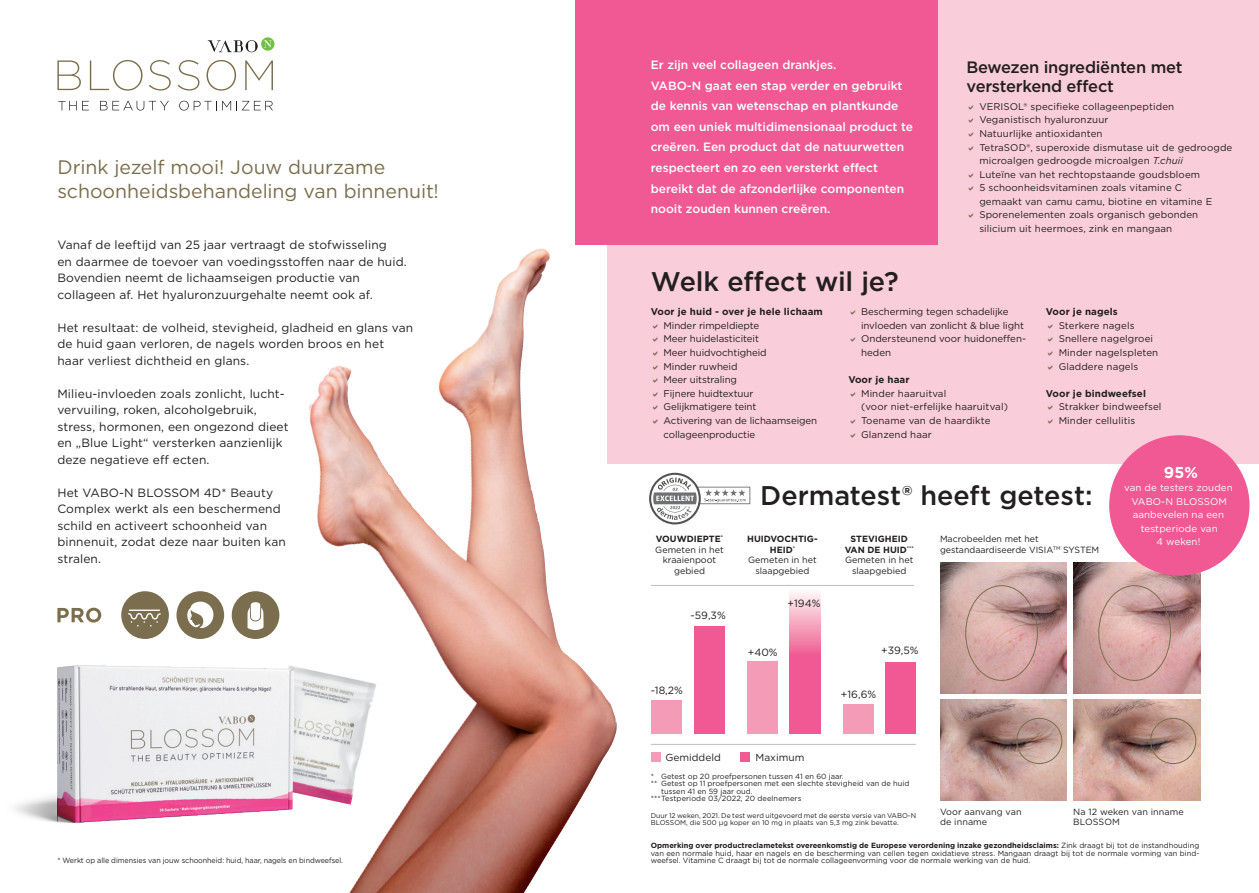
<style>
.page{position:relative;width:1259px;height:893px;background:#fff}
.page>*{position:absolute;margin:0;border:0;box-sizing:border-box;transform-origin:0 0}
.t1{font:500 27px "Gotham";letter-spacing:-.005em;color:#231f20}
.t2{font:19.5px/23.4px "Gotham";color:#7b6e4e}
.t3{font:500 16.5px/19.5px "Gotham";letter-spacing:-.015em;color:#231f20}
.t4{font:700 15.75px "Gotham";color:#fff}
.t5{font:12px/16.5px "Gotham";letter-spacing:.01em;color:#231f20}
.t6{font:500 12px/20.5px "Gotham";color:#fff}
.t7{font:10.5px "Gotham";color:#231f20}
.t8{font:10.2px "Gotham";color:#231f20}
.t9{font:9.75px/13.5px "Gotham";letter-spacing:.01em;color:#231f20}
.t10{font:9.75px/13.6px "Gotham";letter-spacing:-.01em;color:#231f20}
.t11{font:700 9.75px "Gotham";letter-spacing:.01em;color:#231f20}
.t12{font:9.75px/13.5px "Gotham";letter-spacing:.01em;color:#fff;text-align:center}
.t13{font:9px/10.5px "Gotham";color:#231f20}
.t14{font:7.5px/7.5px "Gotham";color:#231f20;text-align:justify}
.t15{font:7.5px "Gotham";color:#231f20;scale:.96 1}
.t16{font:6.9px/7.5px "Gotham";color:#231f20}
.s1{font-style:italic}
.s2{font-weight:700}
.s3{font-family:"Montserrat"}
</style>
<div class="page">
<svg style="left:58px;top:101px;width:31px;height:10px"></svg>
<svg style="left:100px;top:101px;width:69px;height:10px"></svg>
<svg style="left:179px;top:101px;width:94px;height:10px"></svg>
<svg style="left:206px;top:60px;width:30px;height:31px"></svg>
<svg style="left:245px;top:60px;width:28px;height:30px"></svg>
<svg style="left:208px;top:37px;width:66px;height:15px"></svg>
<svg style="left:178px;top:60px;width:21px;height:31px"></svg>
<svg style="left:149px;top:60px;width:22px;height:31px"></svg>
<svg style="left:57px;top:60px;width:24px;height:30px"></svg>
<svg style="left:90px;top:60px;width:52px;height:31px"></svg>
<img style="left:293px;top:666px;width:14px;height:130px">
<img style="left:14px;top:665px;width:279px;height:157px">
<img style="left:307px;top:255px;width:301px;height:638px">
<svg style="left:57px;top:608px;width:44px;height:14px"></svg>
<div style="left:232px;top:591px;width:47px;height:48px;background:#7b6e4e;border-radius:50%"></div>
<svg style="left:247px;top:602px;width:16px;height:28px"></svg>
<div style="left:121px;top:591px;width:48px;height:48px;background:#7b6e4e;border-radius:50%"></div>
<svg style="left:128px;top:609px;width:33px;height:17px"></svg>
<div style="left:176px;top:591px;width:48px;height:48px;background:#7b6e4e;border-radius:50%"></div>
<svg style="left:187px;top:601px;width:27px;height:27px"></svg>
<img style="left:940px;top:563px;width:127px;height:130px">
<img style="left:1074px;top:563px;width:126px;height:130px">
<div style="left:965px;top:585px;width:72px;height:96px;border:1px solid #7b6e4d;border-radius:50%"></div>
<div style="left:1098px;top:585px;width:72px;height:96px;border:1px solid #7b6e4d;border-radius:50%"></div>
<img style="left:940px;top:699px;width:127px;height:101px">
<img style="left:1074px;top:699px;width:126px;height:101px">
<div style="left:1150px;top:718px;width:46px;height:46px;border:1px solid #7b6e4d;border-radius:50%"></div>
<div style="left:1016px;top:718px;width:46px;height:46px;border:1px solid #7b6e4d;border-radius:50%"></div>
<div style="left:607px;top:0;width:652px;height:464px;background:#f9cdda"></div>
<div style="left:575px;top:0;width:363px;height:244px;background:#f05993"></div>
<hr style="left:651px;top:744px;width:265px;height:1px;background:#bcbdc0">
<svg style="left:649px;top:473px;width:101px;height:51px"></svg>
<hr style="left:651px;top:585px;width:263px;height:1px;background:#bcbdc0">
<div style="left:651px;top:700px;width:31px;height:34px;background:#f49bb8"></div>
<div style="left:694px;top:626px;width:31px;height:108px;background:#f05993"></div>
<div style="left:747px;top:661px;width:31px;height:73px;background:#f49bb8"></div>
<svg style="left:789px;top:593px;width:31px;height:141px;background:#f27ba7"></svg>
<div style="left:843px;top:704px;width:30px;height:30px;background:#f49bb8"></div>
<div style="left:885px;top:662px;width:31px;height:72px;background:#f05993"></div>
<div style="left:651px;top:753px;width:9px;height:9px;background:#f49bb8"></div>
<div style="left:740px;top:753px;width:10px;height:9px;background:#f05993"></div>
<div style="left:1109px;top:435px;width:140px;height:141px;background:#f05993;border-radius:50%"></div>
<h2 class="t2" style="left:57px;top:155px;width:383px">Drink jezelf mooi! Jouw duurzame schoonheidsbehandeling van binnenuit!</h2>
<p class="t5" style="left:57px;top:236px;width:351px">Vanaf de leeftijd van 25 jaar vertraagt de stofwisseling<br>en daarmee de toevoer van voedingsstoffen naar de huid.<br>Bovendien neemt de lichaamseigen productie van collageen af. Het hyaluronzuurgehalte neemt ook af.</p>
<p class="t5" style="left:57px;top:319px;width:357px">Het resultaat: de volheid, stevigheid, gladheid en glans van de huid gaan verloren, de nagels worden broos en het haar verliest dichtheid en glans.</p>
<p class="t5" style="left:57px;top:385px;width:233px">Milieu-invloeden zoals zonlicht, lucht&shy;vervuiling, roken, alcoholgebruik, stress, hormonen, een ongezond dieet en „Blue Light“ versterken aanzienlijk deze negatieve eff ecten.</p>
<p class="t5" style="left:57px;top:484px;width:230px">Het VABO-N BLOSSOM 4D* Beauty<br>Complex werkt als een beschermend schild en activeert schoonheid van binnenuit, zodat deze naar buiten kan stralen.</p>
<p class="t15" style="left:57px;top:856px;width:299px">* Werkt op alle dimensies van jouw schoonheid: huid, haar, nagels en bindweefsel.</p>
<p class="t6" style="left:651px;top:54px;width:264px">Er zijn veel collageen drankjes.<br>VABO-N gaat een stap verder en gebruikt de kennis van wetenschap en plantkunde om een uniek multidimensionaal product te creëren. Een product dat de natuurwetten respecteert en zo een versterkt effect bereikt dat de afzonderlijke componenten nooit zouden kunnen creëren.</p>
<h1 class="t1" style="left:651px;top:264px;width:249px">Welk effect wil je?</h1>
<h3 class="t3" style="left:966px;top:57px;width:218px">Bewezen ingrediënten met versterkend effect</h3>
<p class="t9" style="left:979px;top:100px;width:254px">VERISOL® specifieke collageenpeptiden Veganistisch hyaluronzuur<br>Natuurlijke antioxidanten<br>TetraSOD®, superoxide dismutase uit de gedroogde microalgen gedroogde microalgen <span class="s1">T.chuii<br></span>Luteïne van het rechtopstaande goudsbloem<br>5 schoonheidsvitaminen zoals vitamine C<br>gemaakt van camu camu, biotine en vitamine E Sporenelementen zoals organisch gebonden silicium uit heermoes, zink en mangaan</p>
<p class="t11" style="left:651px;top:305px;width:174px">Voor je huid - over je hele lichaam</p>
<p class="t10" style="left:663px;top:318px;width:155px">Minder rimpeldiepte<br>Meer huidelasticiteit<br>Meer huidvochtigheid<br>Minder ruwheid<br>Meer uitstraling<br>Fijnere huidtextuur<br>Gelijkmatigere teint<br>Activering van de lichaamseigen collageenproductie</p>
<p class="t10" style="left:861px;top:304px;width:166px">Bescherming tegen schadelijke invloeden van zonlicht &amp; blue light<br>Ondersteunend voor huidoneffen&shy;heden</p>
<p class="t11" style="left:848px;top:373px;width:63px">Voor je haar</p>
<p class="t9" style="left:861px;top:386px;width:148px">Minder haaruitval<br>(voor niet-erfelijke haaruitval)<br>Toename van de haardikte<br>Glanzend haar</p>
<p class="t11" style="left:1046px;top:305px;width:73px">Voor je nagels</p>
<p class="t9" style="left:1058px;top:318px;width:101px">Sterkere nagels<br>Snellere nagelgroei<br>Minder nagelspleten<br>Gladdere nagels</p>
<p class="t11" style="left:1046px;top:387px;width:102px">Voor je bindweefsel</p>
<p class="t9" style="left:1058px;top:400px;width:104px">Strakker bindweefsel<br>Minder cellulitis</p>
<h1 class="t1" style="left:760px;top:477px;width:334px">Dermatest® heeft getest:</h1>
<p class="t13" style="left:655px;top:533px;width:70px;text-align:center"><span class="s2">VOUWDIEPTE</span><sup>*<br></sup>Gemeten in het kraaienpoot gebied</p>
<p class="t13" style="left:747px;top:533px;width:72px;text-align:center"><span class="s2">HUIDVOCHTIG-<br>HEID</span><sup>*<br></sup>Gemeten in het slaapgebied</p>
<p class="t13" style="left:844px;top:533px;width:71px;text-align:center"><span class="s2">STEVIGHEID<br>VAN DE HUID</span><sup>***<br></sup>Gemeten in het slaapgebied</p>
<p class="t7" style="left:690px;top:609px;width:37px">-59,3%</p>
<p class="t7" style="left:651px;top:684px;width:33px">-18,2%</p>
<p class="t7" style="left:787px;top:596px;width:34px">+194%</p>
<p class="t7" style="left:748px;top:646px;width:31px">+40%</p>
<p class="t8" style="left:665px;top:751px;width:57px">Gemiddeld</p>
<p class="t8" style="left:755px;top:751px;width:50px">Maximum</p>
<p class="t7" style="left:881px;top:644px;width:39px">+39,5%</p>
<p class="t7" style="left:841px;top:688px;width:37px">+16,6%</p>
<p class="t14" style="left:651px;top:772px;width:194px">* Getest op 20 proefpersonen tussen 41 en 60 jaar.</p>
<p class="t14" style="left:651px;top:780px;width:260px">** Getest op 11 proefpersonen met een slechte stevigheid van de huid</p>
<p class="t14" style="left:661px;top:787px;width:93px">tussen 41 en 59 jaar oud.</p>
<p class="t14" style="left:651px;top:795px;width:152px">***Testperiode 03/2022, 20 deelnemers</p>
<p class="t13" style="left:940px;top:533px;width:161px">Macrobeelden met het gestandaardiseerde VISIA<sup>TM</sup> SYSTEM</p>
<h3 class="t4" style="left:1163px;top:462px;width:36px">95%</h3>
<p class="t12" style="left:1124px;top:481px;width:110px">van de testers zouden<br>VABO-N BLOSSOM aanbevelen na een testperiode van<br>4 weken!</p>
<p class="t16" style="left:651px;top:811px;width:267px">Duur 12 weken, 2021. De test werd uitgevoerd met de eerste versie van VABO-N<br>BLOSSOM, die 500 <span class="s3">µ</span>g koper en 10 mg in plaats van 5,3 mg zink bevatte.</p>
<p class="t13" style="left:940px;top:806px;width:83px">Voor aanvang van de inname</p>
<p class="t13" style="left:1073px;top:806px;width:112px">Na 12 weken van inname<br>BLOSSOM</p>
<p class="t14" style="left:651px;top:842px;width:550px"><span class="s2">Opmerking over productreclametekst overeenkomstig de Europese verordening inzake gezondheidsclaims:</span> Zink draagt bij tot de instandhouding van een normale huid, haar en nagels en de bescherming van cellen tegen oxidatieve stress. Mangaan draagt bij tot de normale vorming van bind&shy;weefsel. Vitamine C draagt bij tot de normale collageenvorming voor de normale werking van de huid.</p>
</div>
